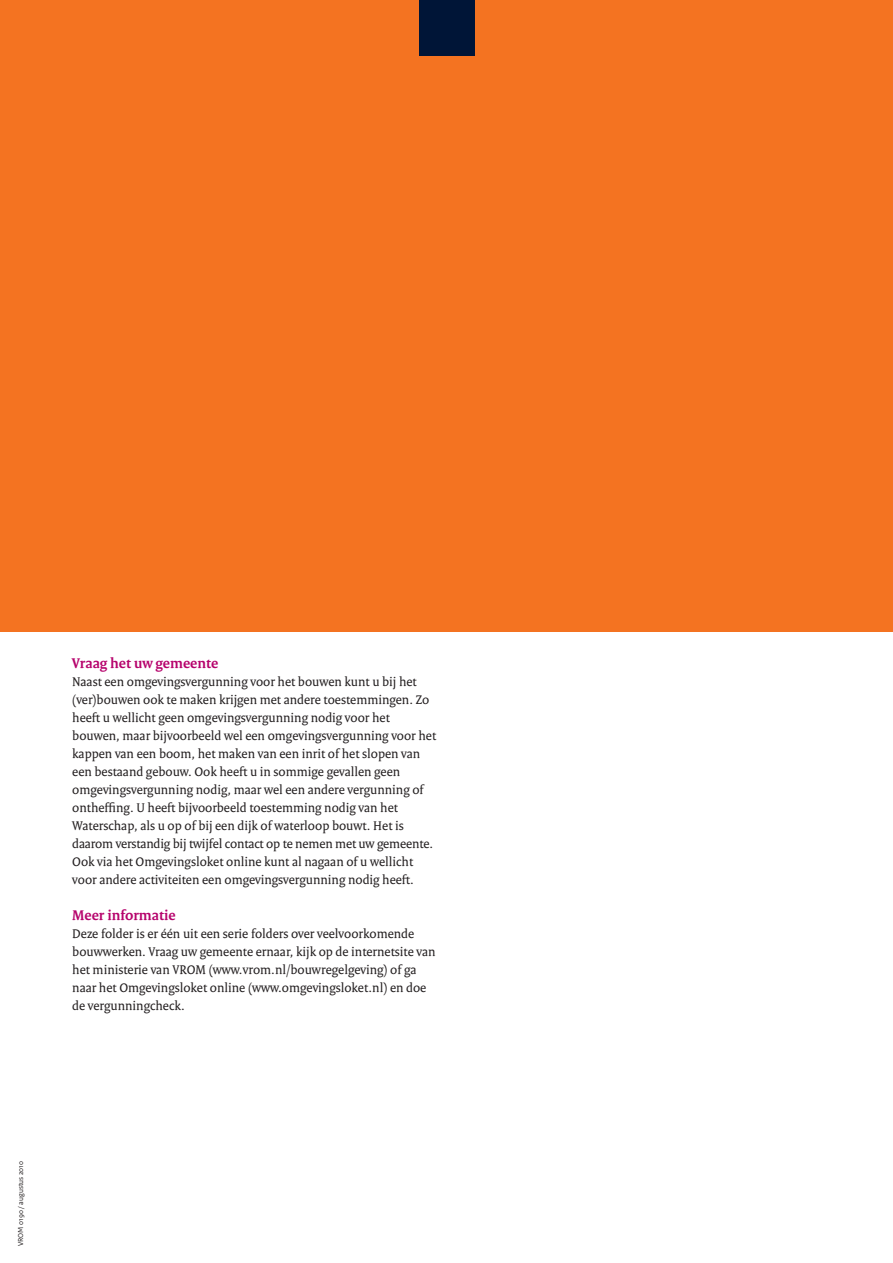
<style>
.page{position:relative;width:893px;height:1263px;background:#fff}
.page>*{position:absolute;margin:0;border:0;box-sizing:border-box;transform-origin:0 0}
.t1{font:700 15px "Rijksoverheid Serif";color:#b6036c}
.t2{font:13.5px/18px "Rijksoverheid Serif";color:#231f20}
.t3{font:7.5px "Rijksoverheid Sans Text";color:#231f20}
</style>
<div class="page">
<div style="left:0;top:0;width:893px;height:631px;background:#f47321"></div>
<div style="left:419px;top:0;width:55px;height:55px;background:#001537"></div>
<p class="t1" style="left:72px;top:654px;width:147px">Vraag het uw gemeente</p>
<p class="t2" style="left:72px;top:672px;width:365px">Naast een omgevingsvergunning voor het bouwen kunt u bij het (ver)bouwen ook te maken krijgen met andere toestemmingen. Zo heeft u wellicht geen omgevingsvergunning nodig voor het bouwen, maar bijvoorbeeld wel een omgevingsvergunning voor het kappen van een boom, het maken van een inrit of het slopen van een bestaand gebouw. Ook heeft u in sommige gevallen geen omgevingsvergunning nodig, maar wel een andere vergunning of ontheffing. U heeft bijvoorbeeld toestemming nodig van het Waterschap, als u op of bij een dijk of waterloop bouwt. Het is daarom verstandig bij twijfel contact op te nemen met uw gemeente.<br>Ook via het Omgevingsloket online kunt al nagaan of u wellicht voor andere activiteiten een omgevingsvergunning nodig heeft.</p>
<p class="t1" style="left:72px;top:906px;width:105px">Meer informatie</p>
<p class="t2" style="left:72px;top:924px;width:365px">Deze folder is er één uit een serie folders over veelvoorkomende bouwwerken. Vraag uw gemeente ernaar, kijk op de internetsite van het ministerie van VROM (www.vrom.nl/bouwregelgeving) of ga naar het Omgevingsloket online (www.omgevingsloket.nl) en doe de vergunningcheck.</p>
<p class="t3" style="left:16px;top:1246px;width:87px;rotate:-90deg">VROM 0190 / augustus 2010</p>
</div>
